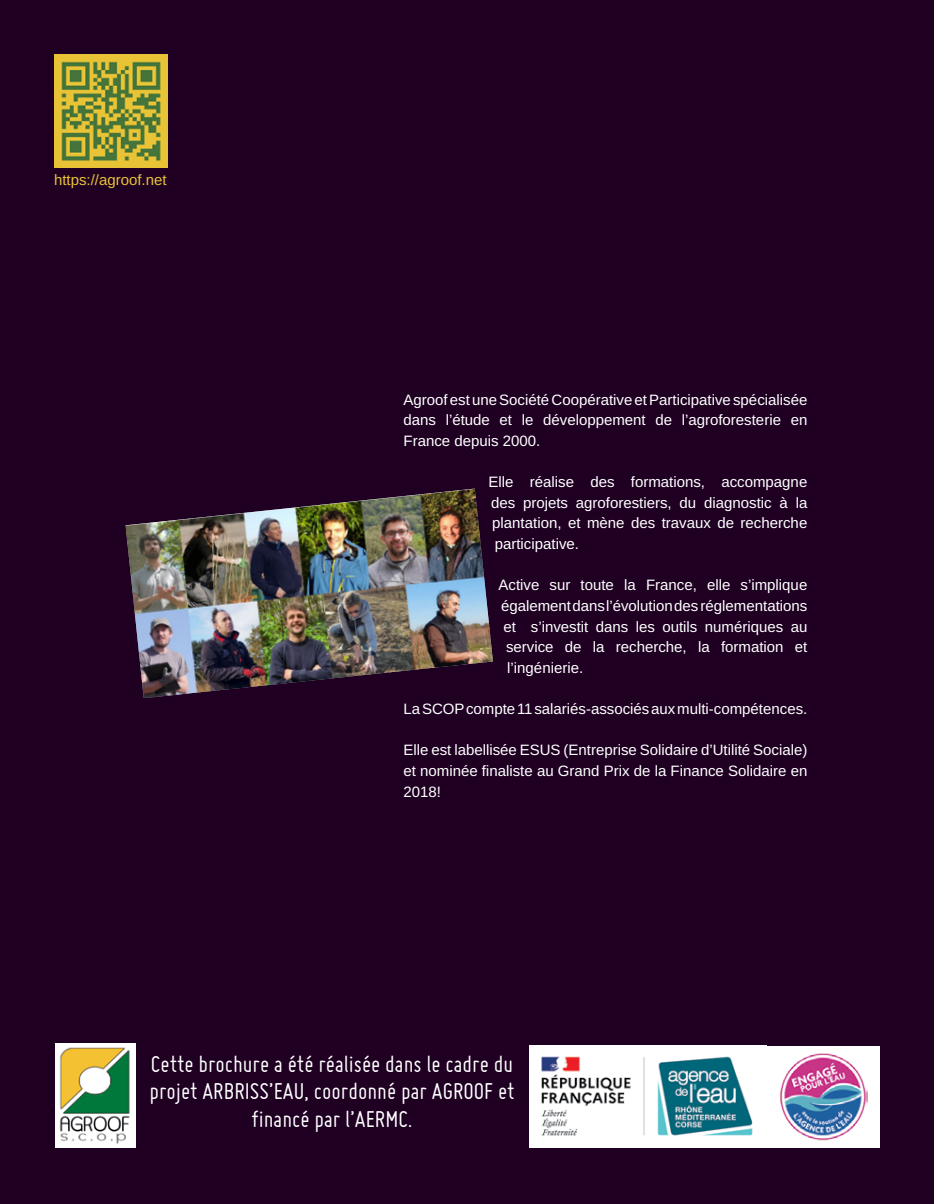
<style>
.page{position:relative;width:934px;height:1204px;background:#1f0023}
.page>*{position:absolute;margin:0;border:0;box-sizing:border-box;transform-origin:0 0}
.t1{font:25px/27.5px "Miso";color:#fff;text-align:center}
.t2{font:15px/20.6px "Arimo";color:#fff;text-align:justify}
.t3{font:15px "Arimo";color:#e9c336}
</style>
<div class="page">
<div style="left:765px;top:1045px;width:115px;height:102px;background:#fff"></div>
<img style="left:780px;top:1053px;width:87px;height:88px">
<img style="left:529px;top:1045px;width:236px;height:102px">
<img style="left:55px;top:1044px;width:81px;height:103px">
<img style="left:126px;top:489px;width:367px;height:209px">
<img style="left:54px;top:54px;width:113px;height:113px">
<p class="t3" style="left:54px;top:169px;width:114px">https://agroof.net</p>
<p class="t2" style="left:403px;top:389px;width:405px">Agroof est une Société Coopérative et Participative spécialisée dans l’étude et le développement de l’agroforesterie en France depuis 2000.</p>
<p class="t2" style="left:488px;top:472px;width:320px">Elle réalise des formations, accompagne des projets agroforestiers, du diagnostic à la plantation, et mène des travaux de recherche participative.</p>
<p class="t2" style="left:498px;top:575px;width:310px">Active sur toute la France, elle s’implique</p>
<p class="t2" style="left:501px;top:596px;width:308px">également dans l’évolution des réglementations</p>
<p class="t2" style="left:503px;top:616px;width:305px">et s’investit dans les outils numériques au</p>
<p class="t2" style="left:506px;top:637px;width:303px">service de la recherche, la formation et</p>
<p class="t2" style="left:507px;top:658px;width:77px">l’ingénierie.</p>
<p class="t2" style="left:403px;top:699px;width:405px">La SCOP compte 11 salariés-associés aux multi-compétences.</p>
<p class="t2" style="left:403px;top:740px;width:405px">Elle est labellisée ESUS (Entreprise Solidaire d’Utilité Sociale) et nominée finaliste au Grand Prix de la Finance Solidaire en 2018!</p>
<h1 class="t1" style="left:150px;top:1049px;width:366px">Cette brochure a été réalisée dans le cadre du projet ARBRISS’EAU, coordonné par AGROOF et financé par l’AERMC.</h1>
</div>
